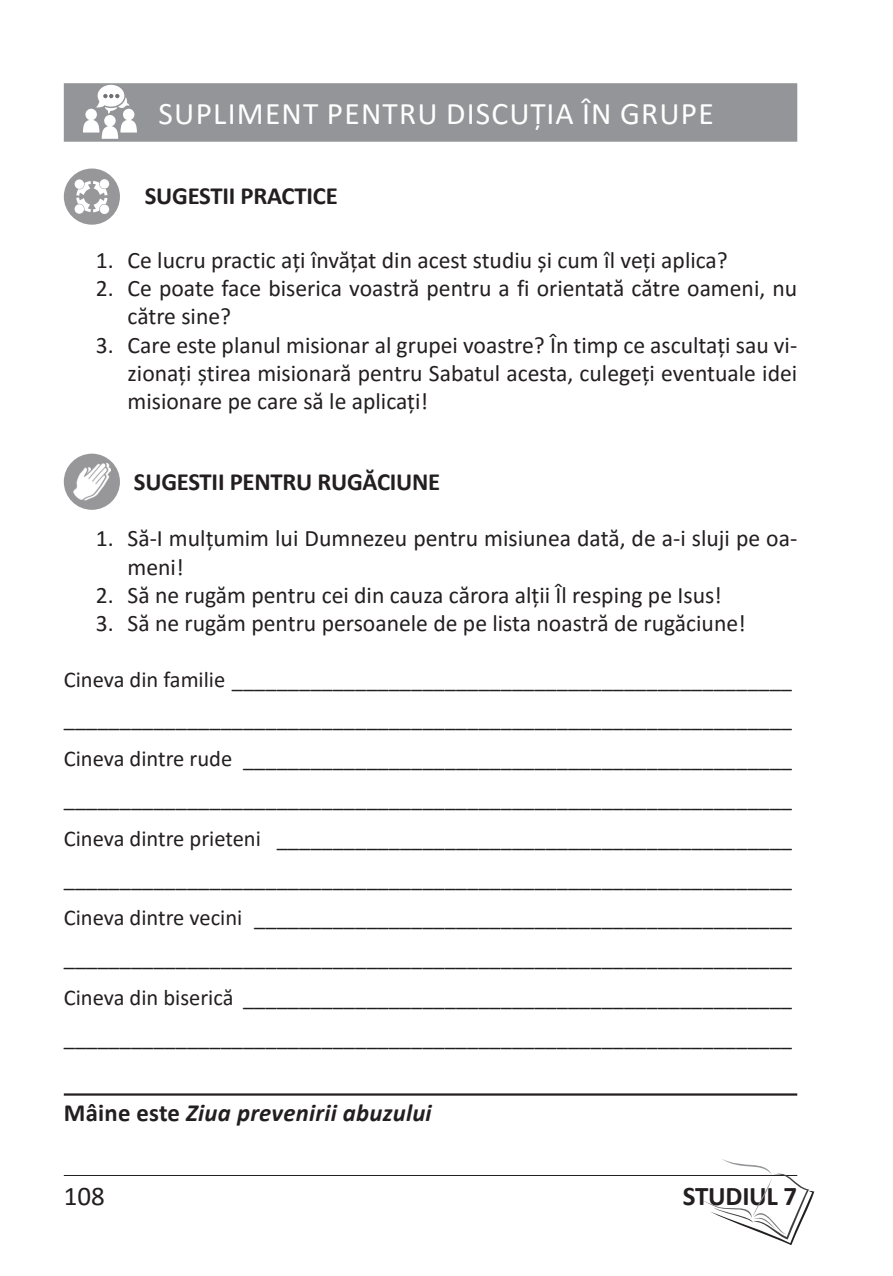
<style>
.page{position:relative;width:893px;height:1276px;background:#fff}
.page>*{position:absolute;margin:0;border:0;box-sizing:border-box;transform-origin:0 0}
.supliment{font:31.5px "Calibri";letter-spacing:.04em;color:#fff}
.t1{font:700 27px "Calibri";letter-spacing:-.01em;color:#231f20}
.t2{font:27px "Calibri";color:#231f20}
.Indent2{font:700 24.75px "Calibri";letter-spacing:-.01em;color:#231f20}
.un_proiect{font:italic 700 24.75px "Calibri";letter-spacing:.01em;color:#231f20}
.Indent1{font:23.62px/28.3px "Calibri";color:#231f20}
.Linie{font:22.5px "Calibri";color:#231f20}
.s1{font-style:normal}
</style>
<div class="page">
<hr style="left:64px;top:1175px;width:733px;height:1px;background:#231f20">
<svg style="left:703px;top:1159px;width:111px;height:86px"></svg>
<div style="left:64px;top:83px;width:733px;height:59px;background:#939598"></div>
<hr style="left:64px;top:1093px;width:733px;height:2px;background:#231f20">
<svg style="left:83px;top:85px;width:54px;height:54px"></svg>
<svg style="left:64px;top:168px;width:56px;height:57px"></svg>
<svg style="left:76px;top:181px;width:32px;height:31px"></svg>
<div style="left:100px;top:179px;width:9px;height:10px;background:#fff;border-radius:50%"></div>
<div style="left:75px;top:179px;width:9px;height:10px;background:#fff;border-radius:50%"></div>
<div style="left:75px;top:204px;width:9px;height:10px;background:#fff;border-radius:50%"></div>
<div style="left:100px;top:204px;width:9px;height:10px;background:#fff;border-radius:50%"></div>
<div style="left:64px;top:454px;width:56px;height:56px;background:#979799;border-radius:50%"></div>
<img style="left:73px;top:463px;width:38px;height:37px">
<p class="supliment" style="left:159px;top:92px;width:557px">SUPLIMENT PENTRU DISCUȚIA ÎN GRUPE</p>
<p class="Indent2" style="left:145px;top:179px;width:195px">SUGESTII PRACTICE</p>
<p class="Indent1" style="left:96px;top:245px;width:634px">1. Ce lucru practic aţi învăţat din acest studiu şi cum îl veţi aplica?</p>
<p class="Indent1" style="left:128px;top:273px;width:671px;text-indent:-32px">2. Ce poate face biserica voastră pentru a fi orientată către oameni, nu către sine?</p>
<p class="Indent1" style="left:128px;top:330px;width:671px;text-align:justify;text-indent:-32px">3. Care este planul misionar al grupei voastre? În timp ce ascultaţi sau vi&shy;zionaţi ştirea misionară pentru Sabatul acesta, culegeţi eventuale idei misionare pe care să le aplicaţi!</p>
<p class="Indent2" style="left:134px;top:464px;width:308px">SUGESTII PENTRU RUGĂCIUNE</p>
<p class="Indent1" style="left:128px;top:523px;width:671px;text-indent:-32px">1. Să-I mulţumim lui Dumnezeu pentru misiunea dată, de a-i sluji pe oa&shy;meni!</p>
<p class="Indent1" style="left:96px;top:580px;width:628px">2. Să ne rugăm pentru cei din cauza cărora alţii Îl resping pe Isus!</p>
<p class="Indent1" style="left:96px;top:609px;width:652px">3. Să ne rugăm pentru persoanele de pe lista noastră de rugăciune!</p>
<p class="Linie" style="left:64px;top:663px;width:730px">Cineva din familie __________________________________________________</p>
<p class="Linie" style="left:64px;top:703px;width:730px">_________________________________________________________________</p>
<p class="Linie" style="left:64px;top:743px;width:730px">Cineva dintre rude _________________________________________________</p>
<p class="Linie" style="left:64px;top:783px;width:730px">_________________________________________________________________</p>
<p class="Linie" style="left:64px;top:822px;width:730px">Cineva dintre prieteni ______________________________________________</p>
<p class="Linie" style="left:64px;top:862px;width:730px">_________________________________________________________________</p>
<p class="Linie" style="left:64px;top:902px;width:730px">Cineva dintre vecini ________________________________________________</p>
<p class="Linie" style="left:64px;top:942px;width:730px">_________________________________________________________________</p>
<p class="Linie" style="left:64px;top:982px;width:730px">Cineva din biserică _________________________________________________</p>
<p class="Linie" style="left:64px;top:1021px;width:730px">_________________________________________________________________</p>
<p class="un_proiect" style="left:64px;top:1095px;width:369px"><span class="s1">Mâine este</span> Ziua prevenirii abuzului</p>
<p class="t2" style="left:64px;top:1177px;width:43px">108</p>
<p class="t1" style="left:683px;top:1177px;width:116px">STUDIUL 7</p>
</div>
